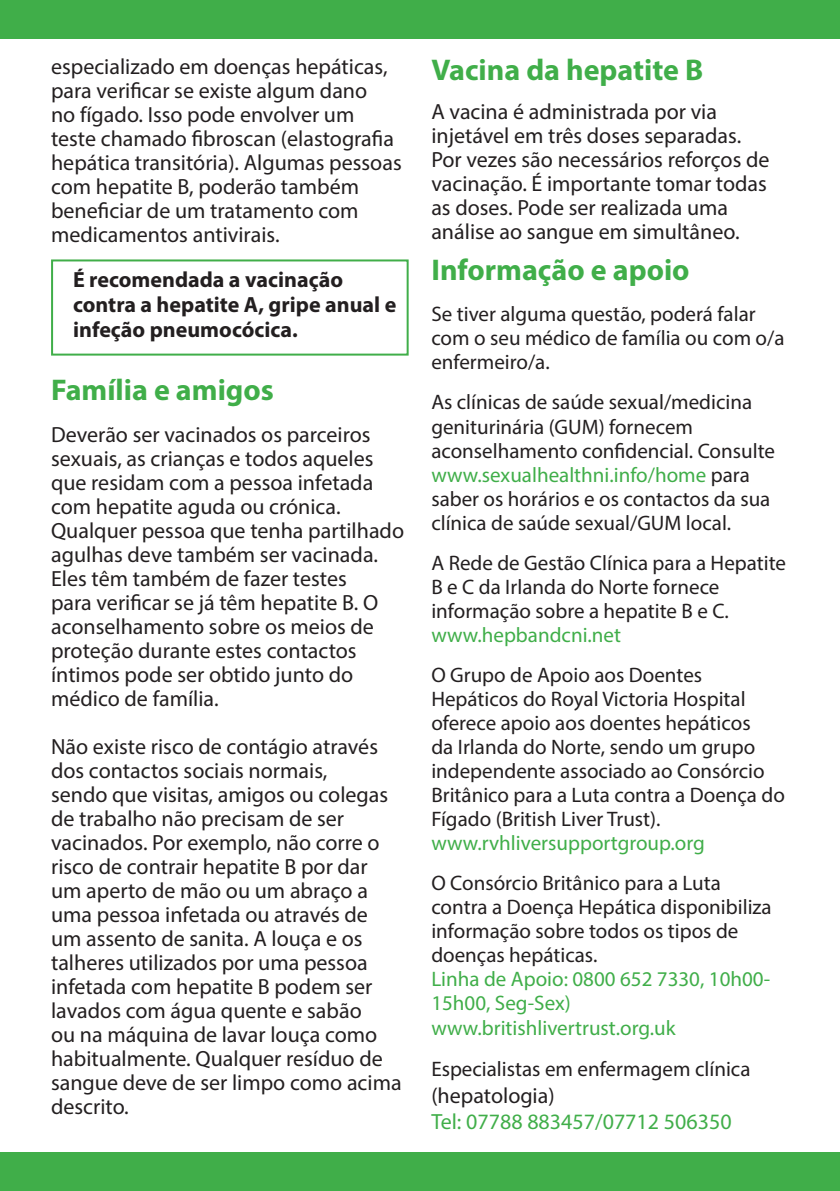
<style>
.page{position:relative;width:840px;height:1191px;background:#fff}
.page>*{position:absolute;margin:0;border:0;box-sizing:border-box;transform-origin:0 0}
.Main_Heading{font:700 30px "Myriad Pro";color:#40ae49}
.Body_Text{font:22px/24px "Myriad Pro";color:#231f20}
.Main_Heading-2{font:700 22px/25px "Myriad Pro";color:#231f20}
.Body_Text-2{font:22px/26.4px "Myriad Pro";color:#40ae49}
.Body_Text-3{font:21px/24px "Myriad Pro";color:#231f20}
.Body_Text-4{font:21px "Myriad Pro";color:#40ae49}
.s1{color:#40ae49}
.s2{color:#231f20}
</style>
<div class="page">
<div style="left:0;top:1152px;width:839px;height:39px;background:#40ae49"></div>
<div style="left:0;top:0;width:839px;height:39px;background:#40ae49"></div>
<div style="left:51px;top:259px;width:357px;height:96px;border:2px solid #40ae49"></div>
<p class="Body_Text" style="left:51px;top:55px;width:352px">especializado em doenças hepáticas, para verificar se existe algum dano<br>no fígado. Isso pode envolver um teste chamado fibroscan (elastografia hepática transitória). Algumas pessoas com hepatite B, poderão também beneficiar de um tratamento com medicamentos antivirais.</p>
<p class="Main_Heading-2" style="left:73px;top:267px;width:324px">É recomendada a vacinação contra a hepatite A, gripe anual e</p>
<p class="Main_Heading-2" style="left:73px;top:317px;width:226px">infeção pneumocócica.</p>
<p class="Main_Heading" style="left:51px;top:371px;width:224px">Família e amigos</p>
<p class="Body_Text" style="left:51px;top:422px;width:354px">Deverão ser vacinados os parceiros sexuais, as crianças e todos aqueles que residam com a pessoa infetada com hepatite aguda ou crónica.<br>Qualquer pessoa que tenha partilhado agulhas deve também ser vacinada.<br>Eles têm também de fazer testes<br>para verificar se já têm hepatite B. O aconselhamento sobre os meios de proteção durante estes contactos íntimos pode ser obtido junto do médico de família.</p>
<p class="Body_Text" style="left:51px;top:734px;width:352px">Não existe risco de contágio através dos contactos sociais normais,<br>sendo que visitas, amigos ou colegas de trabalho não precisam de ser vacinados. Por exemplo, não corre o risco de contrair hepatite B por dar um aperto de mão ou um abraço a uma pessoa infetada ou através de um assento de sanita. A louça e os talheres utilizados por uma pessoa infetada com hepatite B podem ser lavados com água quente e sabão<br>ou na máquina de lavar louça como habitualmente. Qualquer resíduo de sangue deve de ser limpo como acima descrito.</p>
<p class="Main_Heading" style="left:431px;top:51px;width:273px">Vacina da hepatite B</p>
<p class="Body_Text" style="left:431px;top:100px;width:339px">A vacina é administrada por via injetável em três doses separadas.<br>Por vezes são necessários reforços de vacinação. É importante tomar todas as doses. Pode ser realizada uma análise ao sangue em simultâneo.</p>
<p class="Main_Heading" style="left:431px;top:251px;width:259px">Informação e apoio</p>
<p class="Body_Text-3" style="left:431px;top:302px;width:354px">Se tiver alguma questão, poderá falar com o seu médico de família ou com o/a enfermeiro/a.</p>
<p class="Body_Text-3" style="left:431px;top:390px;width:345px">As clínicas de saúde sexual/medicina geniturinária (GUM) fornecem aconselhamento confidencial. Consulte <span class="s1">www.sexualhealthni.info/home</span> para saber os horários e os contactos da sua clínica de saúde sexual/GUM local.</p>
<p class="Body_Text-3" style="left:431px;top:550px;width:356px">A Rede de Gestão Clínica para a Hepatite<br>B e C da Irlanda do Norte fornece informação sobre a hepatite B e C.</p>
<p class="Body_Text-4" style="left:431px;top:621px;width:191px">www.hepbandcni.net</p>
<p class="Body_Text-3" style="left:431px;top:662px;width:355px">O Grupo de Apoio aos Doentes Hepáticos do Royal Victoria Hospital oferece apoio aos doentes hepáticos<br>da Irlanda do Norte, sendo um grupo independente associado ao Consórcio Britânico para a Luta contra a Doença do Fígado (British Liver Trust). <span class="s1">www.rvhliversupportgroup.org</span></p>
<p class="Body_Text-3" style="left:431px;top:870px;width:342px">O Consórcio Britânico para a Luta contra a Doença Hepática disponibiliza informação sobre todos os tipos de doenças hepáticas.<br><span class="s1">Linha de Apoio: 0800 652 7330, 10h00-<br>15h00, Seg-Sex) www.britishlivertrust.org.uk</span></p>
<p class="Body_Text-3" style="left:431px;top:1056px;width:320px">Especialistas em enfermagem clínica</p>
<p class="Body_Text-2" style="left:431px;top:1081px;width:301px"><span class="s2">(hepatologia)<br></span>Tel: 07788 883457/07712 506350</p>
</div>
